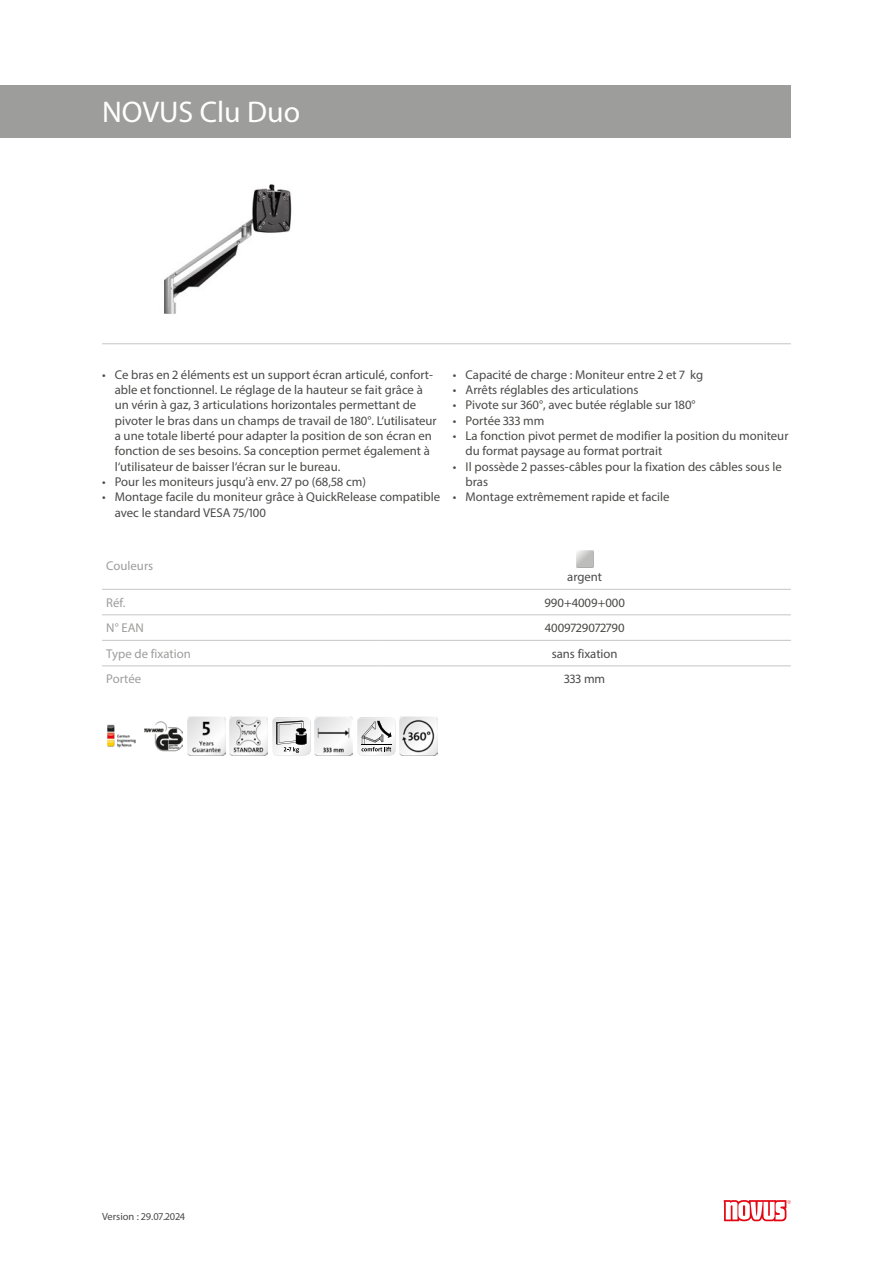
<style>
.page{position:relative;width:893px;height:1263px;background:#fff}
.page>*{position:absolute;margin:0;border:0;box-sizing:border-box;transform-origin:0 0}
.Produktname{font:30px "Myriad Pro";color:#fff}
.Produkttabelle_Zentr{font:12.75px/15.3px "Myriad Pro";color:#4a4a49}
.Produkttabelle_Links{font:12.75px "Myriad Pro";color:#9d9d9c}
.Farbildtext{font:12.75px "Myriad Pro";color:#4a4a49}
.t1{font:10.5px "Myriad Pro";color:#4a4a49}
</style>
<div class="page">
<img style="left:164px;top:184px;width:128px;height:130px">
<hr style="left:102px;top:343px;width:689px;height:1px;background:#c6c6c6">
<img style="left:107px;top:724px;width:29px;height:24px">
<img style="left:145px;top:721px;width:38px;height:31px">
<img style="left:187px;top:717px;width:38px;height:38px">
<img style="left:230px;top:717px;width:38px;height:38px">
<img style="left:273px;top:719px;width:37px;height:36px">
<svg style="left:272px;top:717px;width:37px;height:36px"></svg>
<img style="left:315px;top:717px;width:38px;height:38px">
<img style="left:358px;top:719px;width:37px;height:36px">
<svg style="left:357px;top:717px;width:37px;height:34px"></svg>
<img style="left:400px;top:717px;width:38px;height:38px">
<svg style="left:724px;top:1200px;width:67px;height:21px"></svg>
<div style="left:0;top:85px;width:791px;height:53px;background:#9d9d9c"></div>
<hr style="left:102px;top:589px;width:276px;height:1px;background:#c6c6c6">
<hr style="left:378px;top:589px;width:413px;height:1px;background:#c6c6c6">
<hr style="left:102px;top:614px;width:276px;height:1px;background:#c6c6c6">
<hr style="left:378px;top:614px;width:413px;height:1px;background:#c6c6c6">
<hr style="left:102px;top:640px;width:276px;height:1px;background:#c6c6c6">
<hr style="left:378px;top:640px;width:413px;height:1px;background:#c6c6c6">
<hr style="left:102px;top:665px;width:276px;height:1px;background:#c6c6c6">
<hr style="left:378px;top:665px;width:413px;height:1px;background:#c6c6c6">
<img style="left:576px;top:551px;width:17px;height:17px">
<p class="Produktname" style="left:102px;top:94px;width:200px">NOVUS Clu Duo</p>
<p class="Produkttabelle_Zentr" style="left:115px;top:367px;width:323px;text-indent:-13px">• Ce bras en 2 éléments est un support écran articulé, confort&shy;able et fonctionnel. Le réglage de la hauteur se fait grâce à un vérin à gaz, 3 articulations horizontales permettant de pivoter le bras dans un champs de travail de 180°. L‘utilisateur a une totale liberté pour adapter la position de son écran en fonction de ses besoins. Sa conception permet également à l‘utilisateur de baisser l‘écran sur le bureau.</p>
<p class="Produkttabelle_Zentr" style="left:102px;top:474px;width:266px">• Pour les moniteurs jusqu’à env. 27 po (68,58 cm)</p>
<p class="Produkttabelle_Zentr" style="left:115px;top:489px;width:327px;text-indent:-13px">• Montage facile du moniteur grâce à QuickRelease compatible avec le standard VESA 75/100</p>
<p class="Produkttabelle_Zentr" style="left:453px;top:367px;width:252px">• Capacité de charge : Moniteur entre 2 et 7 kg</p>
<p class="Produkttabelle_Zentr" style="left:453px;top:382px;width:187px">• Arrêts réglables des articulations</p>
<p class="Produkttabelle_Zentr" style="left:453px;top:397px;width:244px">• Pivote sur 360°, avec butée réglable sur 180°</p>
<p class="Produkttabelle_Zentr" style="left:453px;top:413px;width:93px">• Portée 333 mm</p>
<p class="Produkttabelle_Zentr" style="left:466px;top:428px;width:324px;text-indent:-13px">• La fonction pivot permet de modifier la position du moniteur du format paysage au format portrait</p>
<p class="Produkttabelle_Zentr" style="left:466px;top:458px;width:318px;text-indent:-13px">• Il possède 2 passes-câbles pour la fixation des câbles sous le bras</p>
<p class="Produkttabelle_Zentr" style="left:453px;top:489px;width:218px">• Montage extrêmement rapide et facile</p>
<p class="Produkttabelle_Links" style="left:106px;top:558px;width:48px">Couleurs</p>
<p class="Farbildtext" style="left:567px;top:569px;width:36px">argent</p>
<p class="Produkttabelle_Links" style="left:106px;top:595px;width:21px">Réf.</p>
<p class="Produkttabelle_Zentr" style="left:544px;top:595px;width:82px">990+4009+000</p>
<p class="Produkttabelle_Links" style="left:106px;top:620px;width:39px">N° EAN</p>
<p class="Produkttabelle_Zentr" style="left:545px;top:620px;width:81px">4009729072790</p>
<p class="Produkttabelle_Links" style="left:106px;top:646px;width:86px">Type de fixation</p>
<p class="Produkttabelle_Zentr" style="left:552px;top:646px;width:68px">sans fixation</p>
<p class="Produkttabelle_Links" style="left:106px;top:671px;width:36px">Portée</p>
<p class="Produkttabelle_Zentr" style="left:564px;top:671px;width:43px">333 mm</p>
<p class="t1" style="left:102px;top:1210px;width:84px">Version : 29.07.2024</p>
</div>
